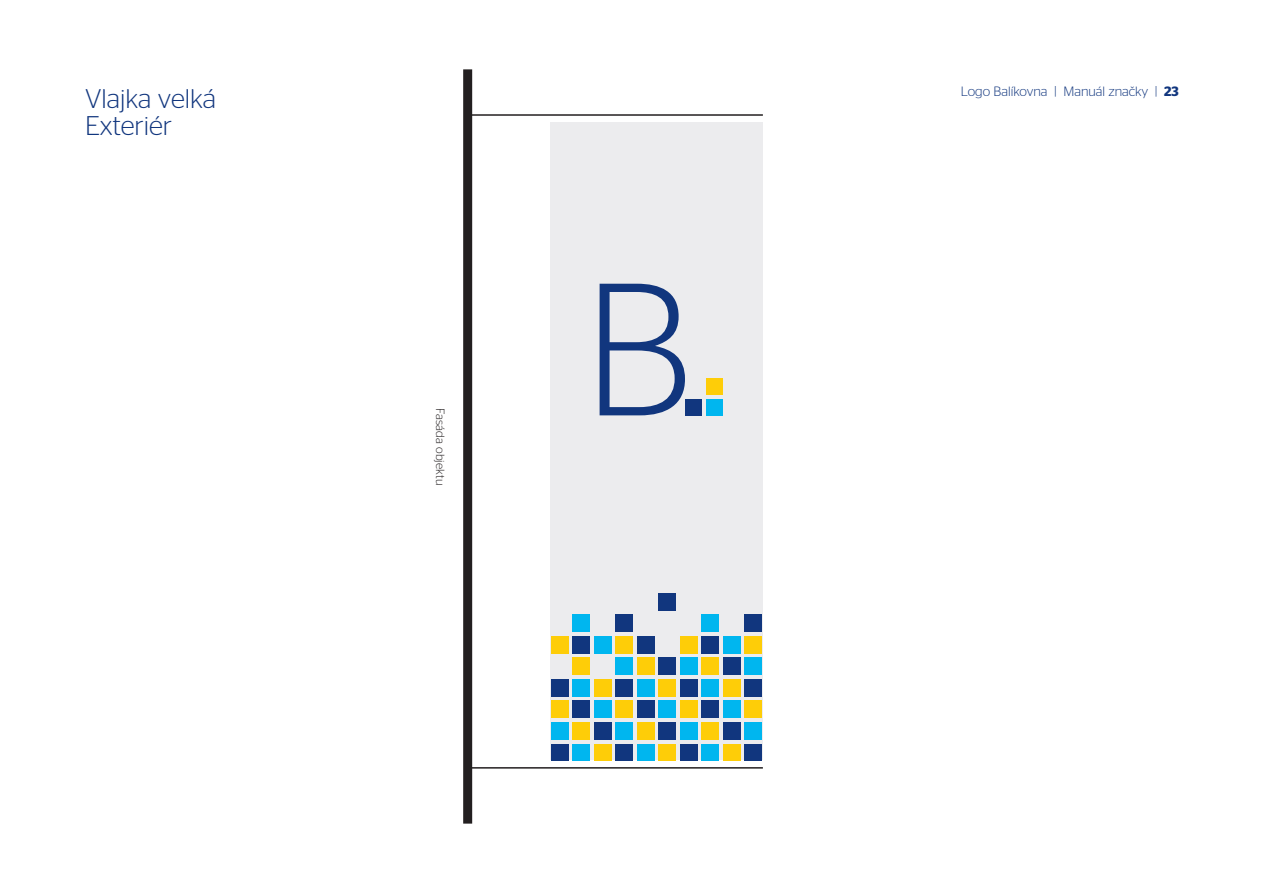
<style>
.page{position:relative;width:1263px;height:893px;background:#fff}
.page>*{position:absolute;margin:0;border:0;box-sizing:border-box;transform-origin:0 0}
.t1{font:300 27px/27px "Stag Sans";color:#11367e}
.t2{font:300 13.5px "Stag Sans";color:#11367e}
.t3{font:300 12px "Stag Sans";letter-spacing:.01em;color:#231f20}
.s1{font-weight:600}
</style>
<div class="page">
<div style="left:550px;top:122px;width:213px;height:638px;background:#ececee"></div>
<div style="left:706px;top:399px;width:16px;height:16px;background:#00b6ef"></div>
<div style="left:685px;top:399px;width:17px;height:16px;background:#11367e"></div>
<div style="left:706px;top:378px;width:16px;height:16px;background:#fecd08"></div>
<svg style="left:600px;top:284px;width:85px;height:131px"></svg>
<div style="left:551px;top:722px;width:17px;height:17px;background:#00b6ef"></div>
<div style="left:551px;top:701px;width:17px;height:17px;background:#fecd08"></div>
<div style="left:573px;top:744px;width:17px;height:16px;background:#00b6ef"></div>
<div style="left:551px;top:744px;width:17px;height:16px;background:#11367e"></div>
<div style="left:573px;top:722px;width:17px;height:17px;background:#fecd08"></div>
<div style="left:594px;top:744px;width:17px;height:16px;background:#fecd08"></div>
<div style="left:594px;top:701px;width:17px;height:17px;background:#00b6ef"></div>
<div style="left:573px;top:701px;width:17px;height:17px;background:#11367e"></div>
<div style="left:594px;top:679px;width:17px;height:17px;background:#fecd08"></div>
<div style="left:616px;top:722px;width:17px;height:17px;background:#00b6ef"></div>
<div style="left:594px;top:722px;width:17px;height:17px;background:#11367e"></div>
<div style="left:616px;top:701px;width:17px;height:17px;background:#fecd08"></div>
<div style="left:637px;top:744px;width:17px;height:16px;background:#00b6ef"></div>
<div style="left:616px;top:744px;width:17px;height:16px;background:#11367e"></div>
<div style="left:637px;top:722px;width:17px;height:17px;background:#fecd08"></div>
<div style="left:659px;top:744px;width:17px;height:16px;background:#fecd08"></div>
<div style="left:659px;top:701px;width:17px;height:17px;background:#00b6ef"></div>
<div style="left:637px;top:701px;width:17px;height:17px;background:#11367e"></div>
<div style="left:659px;top:679px;width:17px;height:17px;background:#fecd08"></div>
<div style="left:680px;top:722px;width:17px;height:17px;background:#00b6ef"></div>
<div style="left:659px;top:722px;width:17px;height:17px;background:#11367e"></div>
<div style="left:680px;top:701px;width:17px;height:17px;background:#fecd08"></div>
<div style="left:702px;top:744px;width:17px;height:16px;background:#00b6ef"></div>
<div style="left:680px;top:744px;width:17px;height:16px;background:#11367e"></div>
<div style="left:702px;top:722px;width:17px;height:17px;background:#fecd08"></div>
<div style="left:723px;top:744px;width:17px;height:16px;background:#fecd08"></div>
<div style="left:723px;top:701px;width:17px;height:17px;background:#00b6ef"></div>
<div style="left:702px;top:701px;width:17px;height:17px;background:#11367e"></div>
<div style="left:723px;top:679px;width:17px;height:17px;background:#fecd08"></div>
<div style="left:745px;top:722px;width:17px;height:17px;background:#00b6ef"></div>
<div style="left:723px;top:722px;width:17px;height:17px;background:#11367e"></div>
<div style="left:745px;top:701px;width:17px;height:17px;background:#fecd08"></div>
<div style="left:745px;top:744px;width:17px;height:16px;background:#11367e"></div>
<div style="left:551px;top:636px;width:17px;height:17px;background:#fecd08"></div>
<div style="left:573px;top:679px;width:17px;height:17px;background:#00b6ef"></div>
<div style="left:551px;top:679px;width:17px;height:17px;background:#11367e"></div>
<div style="left:573px;top:658px;width:17px;height:17px;background:#fecd08"></div>
<div style="left:573px;top:615px;width:17px;height:17px;background:#00b6ef"></div>
<div style="left:594px;top:636px;width:17px;height:17px;background:#00b6ef"></div>
<div style="left:573px;top:636px;width:17px;height:17px;background:#11367e"></div>
<div style="left:616px;top:658px;width:17px;height:17px;background:#00b6ef"></div>
<div style="left:616px;top:636px;width:17px;height:17px;background:#fecd08"></div>
<div style="left:637px;top:679px;width:17px;height:17px;background:#00b6ef"></div>
<div style="left:616px;top:679px;width:17px;height:17px;background:#11367e"></div>
<div style="left:637px;top:658px;width:17px;height:17px;background:#fecd08"></div>
<div style="left:616px;top:615px;width:17px;height:17px;background:#11367e"></div>
<div style="left:637px;top:636px;width:17px;height:17px;background:#11367e"></div>
<div style="left:680px;top:658px;width:17px;height:17px;background:#00b6ef"></div>
<div style="left:659px;top:658px;width:17px;height:17px;background:#11367e"></div>
<div style="left:680px;top:636px;width:17px;height:17px;background:#fecd08"></div>
<div style="left:702px;top:679px;width:17px;height:17px;background:#00b6ef"></div>
<div style="left:680px;top:679px;width:17px;height:17px;background:#11367e"></div>
<div style="left:702px;top:658px;width:17px;height:17px;background:#fecd08"></div>
<div style="left:659px;top:593px;width:17px;height:17px;background:#11367e"></div>
<div style="left:702px;top:615px;width:17px;height:17px;background:#00b6ef"></div>
<div style="left:723px;top:636px;width:17px;height:17px;background:#00b6ef"></div>
<div style="left:702px;top:636px;width:17px;height:17px;background:#11367e"></div>
<div style="left:745px;top:658px;width:17px;height:17px;background:#00b6ef"></div>
<div style="left:723px;top:658px;width:17px;height:17px;background:#11367e"></div>
<div style="left:745px;top:636px;width:17px;height:17px;background:#fecd08"></div>
<div style="left:745px;top:679px;width:17px;height:17px;background:#11367e"></div>
<div style="left:745px;top:615px;width:17px;height:17px;background:#11367e"></div>
<hr style="left:468px;top:114px;width:295px;height:2px;background:#231f20">
<hr style="left:468px;top:767px;width:295px;height:2px;background:#231f20">
<div style="left:463px;top:69px;width:9px;height:755px;background:#231f20"></div>
<h1 class="t1" style="left:85px;top:85px;width:133px">Vlajka velká<br>Exteriér</h1>
<p class="t2" style="left:961px;top:84px;width:219px">Logo Balíkovna | Manuál značky | <span class="s1">23</span></p>
<p class="t3" style="left:447px;top:408px;width:79px;rotate:90deg">Fasáda objektu</p>
</div>
